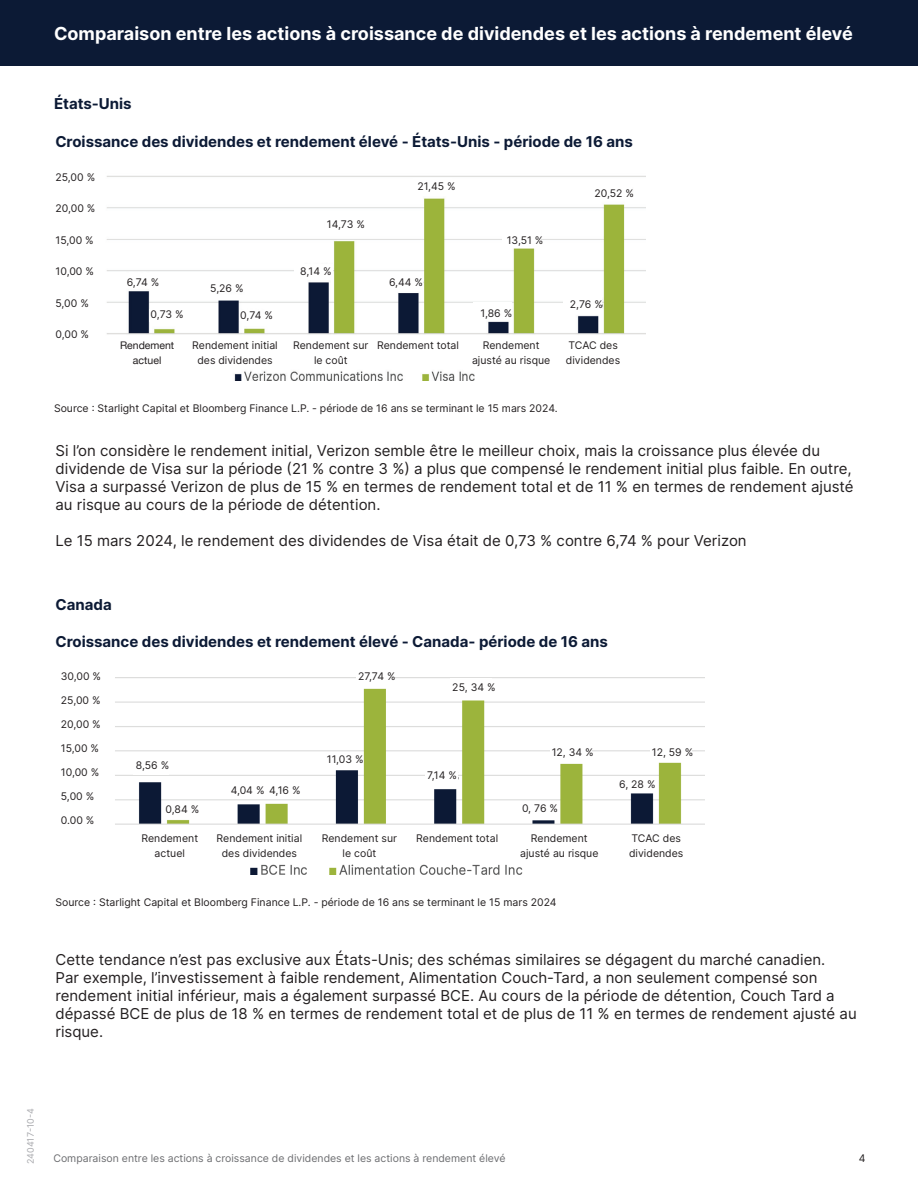
<style>
.page{position:relative;width:918px;height:1188px;background:#fff}
.page>*{position:absolute;margin:0;border:0;box-sizing:border-box;transform-origin:0 0}
.t1{font:700 18px "Inter";color:#fff}
.t2{font:15px/18px "Inter";color:#231f20}
.t3{font:700 15px "Inter";color:#0c1a35}
.t4{font:10.5px/15px "Inter";color:#231f20;text-align:center}
.t5{font:10.5px "Inter";color:#6c6d70}
.t6{font:10.5px/15px "Helvetica Neue";color:#231f20;text-align:center}
.t7{font:9px "Inter";color:#a8a9ad}
</style>
<div class="page">
<div style="left:0;top:0;width:918px;height:66px;background:#0c1a35"></div>
<img style="left:115px;top:677px;width:590px;height:198px">
<img style="left:106px;top:176px;width:539px;height:204px">
<div style="left:110px;top:342px;width:526px;height:16px;background:#fff"></div>
<div style="left:111px;top:833px;width:577px;height:17px;background:#fff"></div>
<div style="left:121px;top:273px;width:37px;height:11px;background:#fff"></div>
<div style="left:209px;top:282px;width:37px;height:10px;background:#fff"></div>
<div style="left:239px;top:311px;width:37px;height:10px;background:#fff"></div>
<div style="left:295px;top:264px;width:38px;height:12px;background:#fff"></div>
<div style="left:413px;top:178px;width:38px;height:14px;background:#fff"></div>
<div style="left:473px;top:303px;width:38px;height:13px;background:#fff"></div>
<div style="left:503px;top:230px;width:38px;height:13px;background:#fff"></div>
<div style="left:594px;top:186px;width:38px;height:14px;background:#fff"></div>
<div style="left:564px;top:296px;width:38px;height:14px;background:#fff"></div>
<div style="left:385px;top:274px;width:38px;height:12px;background:#fff"></div>
<div style="left:325px;top:222px;width:39px;height:12px;background:#fff"></div>
<div style="left:149px;top:309px;width:38px;height:13px;background:#fff"></div>
<div style="left:133px;top:763px;width:35px;height:11px;background:#fff"></div>
<div style="left:163px;top:802px;width:35px;height:12px;background:#fff"></div>
<div style="left:226px;top:786px;width:36px;height:12px;background:#fff"></div>
<div style="left:265px;top:784px;width:36px;height:12px;background:#fff"></div>
<div style="left:357px;top:669px;width:38px;height:14px;background:#fff"></div>
<div style="left:329px;top:752px;width:34px;height:12px;background:#fff"></div>
<div style="left:322px;top:729px;width:34px;height:11px;background:#fff"></div>
<div style="left:426px;top:766px;width:32px;height:17px;background:#fff"></div>
<div style="left:451px;top:678px;width:41px;height:18px;background:#fff"></div>
<div style="left:518px;top:802px;width:41px;height:14px;background:#fff"></div>
<div style="left:550px;top:744px;width:42px;height:13px;background:#fff"></div>
<div style="left:615px;top:776px;width:42px;height:14px;background:#fff"></div>
<div style="left:650px;top:742px;width:42px;height:14px;background:#fff"></div>
<p class="t1" style="left:54px;top:20px;width:800px">Comparaison entre les actions à croissance de dividendes et les actions à rendement élevé</p>
<p class="t3" style="left:54px;top:93px;width:79px">États-Unis</p>
<p class="t3" style="left:55px;top:130px;width:579px">Croissance des dividendes et rendement élevé - États-Unis - période de 16 ans</p>
<p class="t4" style="left:56px;top:169px;width:41px">25,00 %</p>
<p class="t4" style="left:56px;top:201px;width:41px">20,00 %</p>
<p class="t4" style="left:56px;top:232px;width:40px">15,00 %</p>
<p class="t4" style="left:56px;top:264px;width:40px">10,00 %</p>
<p class="t4" style="left:56px;top:295px;width:35px">5,00 %</p>
<p class="t4" style="left:56px;top:327px;width:35px">0,00 %</p>
<p class="t4" style="left:127px;top:274px;width:34px">6,74 %</p>
<p class="t4" style="left:151px;top:306px;width:35px">0,73 %</p>
<p class="t4" style="left:210px;top:280px;width:35px">5,26 %</p>
<p class="t4" style="left:240px;top:308px;width:34px">0,74 %</p>
<p class="t4" style="left:327px;top:216px;width:40px">14,73 %</p>
<p class="t4" style="left:300px;top:264px;width:33px">8,14 %</p>
<p class="t4" style="left:417px;top:178px;width:40px">21,45 %</p>
<p class="t4" style="left:389px;top:274px;width:36px">6,44 %</p>
<p class="t4" style="left:507px;top:232px;width:38px">13,51 %</p>
<p class="t4" style="left:481px;top:305px;width:33px">1,86 %</p>
<p class="t4" style="left:594px;top:186px;width:41px">20,52 %</p>
<p class="t4" style="left:570px;top:297px;width:35px">2,76 %</p>
<p class="t6" style="left:120px;top:338px;width:56px">Rendement actuel</p>
<p class="t4" style="left:192px;top:337px;width:87px">Rendement initial des dividendes</p>
<p class="t4" style="left:293px;top:337px;width:77px">Rendement sur le coût</p>
<p class="t4" style="left:377px;top:337px;width:83px">Rendement total</p>
<p class="t4" style="left:472px;top:337px;width:80px">Rendement ajusté au risque</p>
<p class="t4" style="left:566px;top:337px;width:56px;text-align:left">TCAC des dividendes</p>
<p class="t4" style="left:54px;top:401px;width:505px">Source : Starlight Capital et Bloomberg Finance L.P. - période de 16 ans se terminant le 15 mars 2024.</p>
<p class="t2" style="left:56px;top:441px;width:800px">Si l’on considère le rendement initial, Verizon semble être le meilleur choix, mais la croissance plus élevée du dividende de Visa sur la période (21 % contre 3 %) a plus que compensé le rendement initial plus faible. En outre, Visa a surpassé Verizon de plus de 15 % en termes de rendement total et de 11 % en termes de rendement ajusté au risque au cours de la période de détention.</p>
<p class="t2" style="left:56px;top:531px;width:693px">Le 15 mars 2024, le rendement des dividendes de Visa était de 0,73 % contre 6,74 % pour Verizon</p>
<p class="t3" style="left:56px;top:593px;width:58px">Canada</p>
<p class="t3" style="left:55px;top:630px;width:554px">Croissance des dividendes et rendement élevé - Canada- période de 16 ans</p>
<p class="t4" style="left:61px;top:669px;width:42px">30,00 %</p>
<p class="t4" style="left:61px;top:693px;width:41px">25,00 %</p>
<p class="t4" style="left:61px;top:717px;width:41px">20,00 %</p>
<p class="t4" style="left:61px;top:741px;width:40px">15,00 %</p>
<p class="t4" style="left:61px;top:765px;width:40px">10,00 %</p>
<p class="t4" style="left:61px;top:789px;width:35px">5,00 %</p>
<p class="t4" style="left:61px;top:813px;width:35px">0.00 %</p>
<p class="t4" style="left:136px;top:757px;width:35px">8,56 %</p>
<p class="t4" style="left:166px;top:801px;width:35px">0,84 %</p>
<p class="t4" style="left:358px;top:669px;width:39px">27,74 %</p>
<p class="t4" style="left:231px;top:782px;width:71px">4,04 % 4,16 %</p>
<p class="t4" style="left:327px;top:752px;width:38px">11,03 %</p>
<p class="t4" style="left:452px;top:679px;width:45px">25, 34 %</p>
<p class="t4" style="left:427px;top:767px;width:31px">7,14 %</p>
<p class="t4" style="left:552px;top:744px;width:44px">12, 34 %</p>
<p class="t4" style="left:522px;top:801px;width:38px">0, 76 %</p>
<p class="t4" style="left:652px;top:744px;width:43px">12, 59 %</p>
<p class="t4" style="left:619px;top:776px;width:38px">6, 28 %</p>
<p class="t4" style="left:141px;top:830px;width:58px">Rendement actuel</p>
<p class="t4" style="left:217px;top:830px;width:87px">Rendement initial des dividendes</p>
<p class="t4" style="left:322px;top:830px;width:77px">Rendement sur le coût</p>
<p class="t4" style="left:416px;top:830px;width:83px">Rendement total</p>
<p class="t4" style="left:520px;top:830px;width:80px">Rendement ajusté au risque</p>
<p class="t4" style="left:629px;top:830px;width:56px;text-align:left">TCAC des dividendes</p>
<p class="t4" style="left:56px;top:894px;width:503px">Source : Starlight Capital et Bloomberg Finance L.P. - période de 16 ans se terminant le 15 mars 2024</p>
<p class="t2" style="left:56px;top:951px;width:803px">Cette tendance n’est pas exclusive aux États-Unis; des schémas similaires se dégagent du marché canadien.<br>Par exemple, l’investissement à faible rendement, Alimentation Couch-Tard, a non seulement compensé son rendement initial inférieur, mais a également surpassé BCE. Au cours de la période de détention, Couch Tard a dépassé BCE de plus de 18 % en termes de rendement total et de plus de 11 % en termes de rendement ajusté au risque.</p>
<p class="t7" style="left:24px;top:1164px;width:57px;rotate:-90deg">240417-10-4</p>
<p class="t5" style="left:53px;top:1151px;width:454px">Comparaison entre les actions à croissance de dividendes et les actions à rendement élevé</p>
<p class="t4" style="left:859px;top:1151px;width:8px">4</p>
</div>
